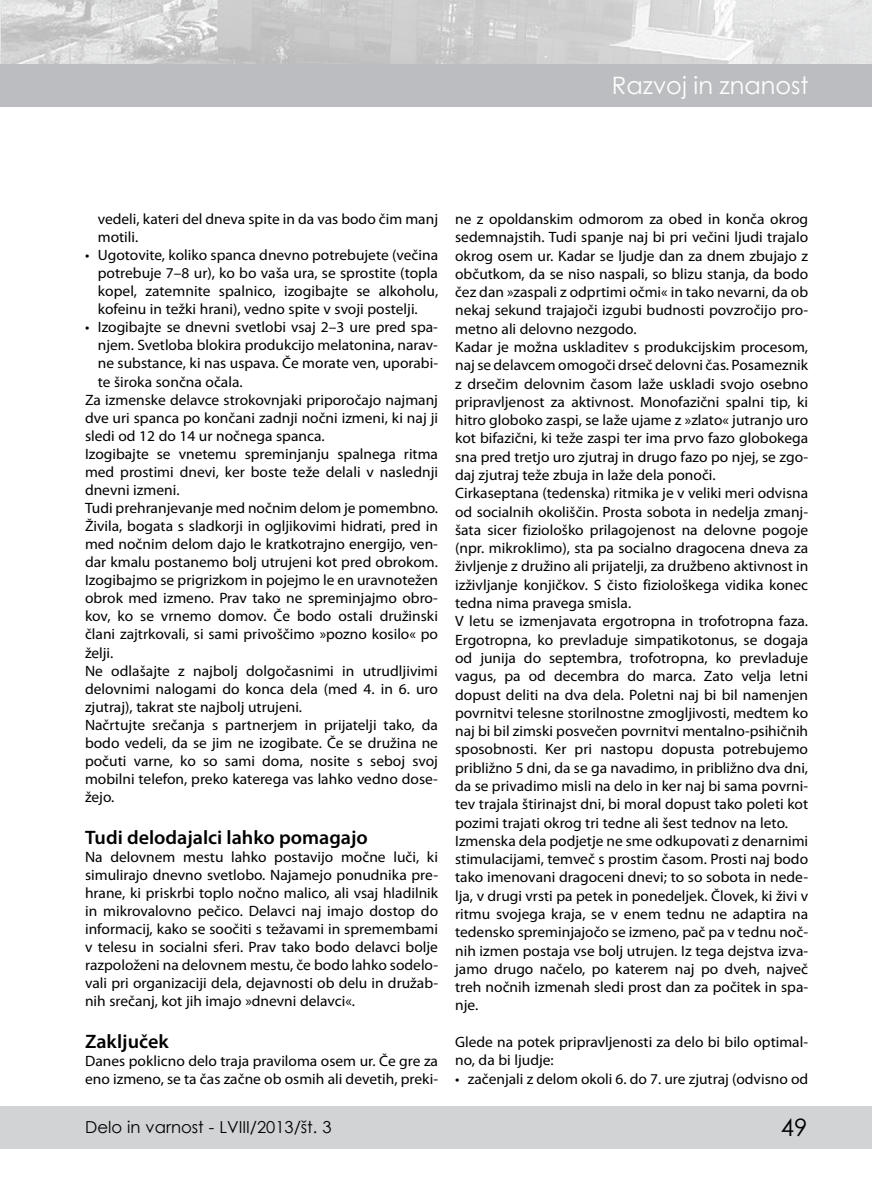
<style>
.page{position:relative;width:872px;height:1191px;background:#fff}
.page>*{position:absolute;margin:0;border:0;box-sizing:border-box;transform-origin:0 0}
.t1{font:24px "Century Gothic";color:#fff}
.t2{font:24px "Century Gothic";color:#000}
.t3{font:600 19.5px "Myriad Pro";color:#000}
.t4{font:16.5px "Century Gothic";color:#000}
.t5{font:15px/18.3px "Myriad Pro";color:#000}
</style>
<div class="page">
<div style="left:0;top:1106px;width:872px;height:42px;background:#d1d3d4"></div>
<img style="left:0;top:0;width:872px;height:64px">
<hr style="left:0;top:64px;width:1px;height:42px;background:#bcbdc0">
<div style="left:1px;top:64px;width:871px;height:42px;background:#bcbdc0"></div>
<h1 class="t1" style="left:612px;top:69px;width:198px">Razvoj in znanost</h1>
<p class="t5" style="left:98px;top:210px;width:342px">vedeli, kateri del dneva spite in da vas bodo čim manj motili.</p>
<p class="t5" style="left:98px;top:246px;width:342px;text-align:justify;text-indent:-13px">• Ugotovite, koliko spanca dnevno potrebujete (večina potrebuje 7–8 ur), ko bo vaša ura, se sprostite (topla kopel, zatemnite spalnico, izogibajte se alkoholu, kofeinu in težki hrani), vedno spite v svoji postelji.</p>
<p class="t5" style="left:85px;top:318px;width:354px">• Izogibajte se dnevni svetlobi vsaj 2–3 ure pred spa-</p>
<p class="t5" style="left:98px;top:336px;width:342px">njem. Svetloba blokira produkcijo melatonina, narav-</p>
<p class="t5" style="left:98px;top:354px;width:342px">ne substance, ki nas uspava. Če morate ven, uporabi-</p>
<p class="t5" style="left:98px;top:372px;width:146px">te široka sončna očala.</p>
<p class="t5" style="left:85px;top:390px;width:354px">Za izmenske delavce strokovnjaki priporočajo najmanj</p>
<p class="t5" style="left:85px;top:408px;width:354px">dve uri spanca po končani zadnji nočni izmeni, ki naj ji</p>
<p class="t5" style="left:85px;top:426px;width:241px">sledi od 12 do 14 ur nočnega spanca.</p>
<p class="t5" style="left:85px;top:444px;width:354px">Izogibajte se vnetemu spreminjanju spalnega ritma</p>
<p class="t5" style="left:85px;top:462px;width:354px">med prostimi dnevi, ker boste teže delali v naslednji</p>
<p class="t5" style="left:85px;top:480px;width:96px">dnevni izmeni.</p>
<p class="t5" style="left:85px;top:498px;width:354px">Tudi prehranjevanje med nočnim delom je pomembno.</p>
<p class="t5" style="left:85px;top:516px;width:354px">Živila, bogata s sladkorji in ogljikovimi hidrati, pred in</p>
<p class="t5" style="left:85px;top:535px;width:354px">med nočnim delom dajo le kratkotrajno energijo, ven-</p>
<p class="t5" style="left:85px;top:553px;width:354px">dar kmalu postanemo bolj utrujeni kot pred obrokom.</p>
<p class="t5" style="left:85px;top:571px;width:354px">Izogibajmo se prigrizkom in pojejmo le en uravnotežen</p>
<p class="t5" style="left:85px;top:589px;width:354px">obrok med izmeno. Prav tako ne spreminjajmo obro-</p>
<p class="t5" style="left:85px;top:607px;width:354px">kov, ko se vrnemo domov. Če bodo ostali družinski</p>
<p class="t5" style="left:85px;top:625px;width:354px">člani zajtrkovali, si sami privoščimo »pozno kosilo« po</p>
<p class="t5" style="left:85px;top:643px;width:30px">želji.</p>
<p class="t5" style="left:85px;top:661px;width:354px">Ne odlašajte z najbolj dolgočasnimi in utrudljivimi</p>
<p class="t5" style="left:85px;top:679px;width:354px">delovnimi nalogami do konca dela (med 4. in 6. uro</p>
<p class="t5" style="left:85px;top:697px;width:219px">zjutraj), takrat ste najbolj utrujeni.</p>
<p class="t5" style="left:85px;top:715px;width:354px">Načrtujte srečanja s partnerjem in prijatelji tako, da</p>
<p class="t5" style="left:85px;top:733px;width:354px">bodo vedeli, da se jim ne izogibate. Če se družina ne</p>
<p class="t5" style="left:85px;top:751px;width:354px">počuti varne, ko so sami doma, nosite s seboj svoj</p>
<p class="t5" style="left:85px;top:769px;width:354px">mobilni telefon, preko katerega vas lahko vedno dose-</p>
<p class="t5" style="left:85px;top:787px;width:31px">žejo.</p>
<h2 class="t3" style="left:85px;top:824px;width:284px">Tudi delodajalci lahko pomagajo</h2>
<p class="t5" style="left:85px;top:847px;width:354px;text-align:justify">Na delovnem mestu lahko postavijo močne luči, ki simulirajo dnevno svetlobo. Najamejo ponudnika pre&shy;hrane, ki priskrbi toplo nočno malico, ali vsaj hladilnik in mikrovalovno pečico. Delavci naj imajo dostop do informacij, kako se soočiti s težavami in spremembami v telesu in socialni sferi. Prav tako bodo delavci bolje razpoloženi na delovnem mestu, če bodo lahko sodelo&shy;vali pri organizaciji dela, dejavnosti ob delu in družab&shy;nih srečanj, kot jih imajo »dnevni delavci«.</p>
<h2 class="t3" style="left:85px;top:1028px;width:85px">Zaključek</h2>
<p class="t5" style="left:85px;top:1051px;width:354px">Danes poklicno delo traja praviloma osem ur. Če gre za eno izmeno, se ta čas začne ob osmih ali devetih, preki-</p>
<p class="t5" style="left:455px;top:209px;width:354px">ne z opoldanskim odmorom za obed in konča okrog sedemnajstih. Tudi spanje naj bi pri večini ljudi trajalo okrog osem ur. Kadar se ljudje dan za dnem zbujajo z občutkom, da se niso naspali, so blizu stanja, da bodo čez dan »zaspali z odprtimi očmi« in tako nevarni, da ob nekaj sekund trajajoči izgubi budnosti povzročijo pro&shy;metno ali delovno nezgodo.<br>Kadar je možna uskladitev s produkcijskim procesom, naj se delavcem omogoči drseč delovni čas. Posameznik z drsečim delovnim časom laže uskladi svojo osebno pripravljenost za aktivnost. Monofazični spalni tip, ki hitro globoko zaspi, se laže ujame z »zlato« jutranjo uro kot bifazični, ki teže zaspi ter ima prvo fazo globokega sna pred tretjo uro zjutraj in drugo fazo po njej, se zgo&shy;daj zjutraj teže zbuja in laže dela ponoči.<br>Cirkaseptana (tedenska) ritmika je v veliki meri odvisna od socialnih okoliščin. Prosta sobota in nedelja zmanj&shy;šata sicer fiziološko prilagojenost na delovne pogoje (npr. mikroklimo), sta pa socialno dragocena dneva za življenje z družino ali prijatelji, za družbeno aktivnost in izživljanje konjičkov. S čisto fiziološkega vidika konec tedna nima pravega smisla.<br>V letu se izmenjavata ergotropna in trofotropna faza.<br>Ergotropna, ko prevladuje simpatikotonus, se dogaja od junija do septembra, trofotropna, ko prevladuje vagus, pa od decembra do marca. Zato velja letni dopust deliti na dva dela. Poletni naj bi bil namenjen povrnitvi telesne storilnostne zmogljivosti, medtem ko naj bi bil zimski posvečen povrnitvi mentalno-psihičnih sposobnosti. Ker pri nastopu dopusta potrebujemo približno 5 dni, da se ga navadimo, in približno dva dni, da se privadimo misli na delo in ker naj bi sama povrni&shy;tev trajala štirinajst dni, bi moral dopust tako poleti kot pozimi trajati okrog tri tedne ali šest tednov na leto.<br>Izmenska dela podjetje ne sme odkupovati z denarnimi stimulacijami, temveč s prostim časom. Prosti naj bodo tako imenovani dragoceni dnevi; to so sobota in nede&shy;lja, v drugi vrsti pa petek in ponedeljek. Človek, ki živi v ritmu svojega kraja, se v enem tednu ne adaptira na tedensko spreminjajočo se izmeno, pač pa v tednu noč&shy;nih izmen postaja vse bolj utrujen. Iz tega dejstva izva&shy;jamo drugo načelo, po katerem naj po dveh, največ treh nočnih izmenah sledi prost dan za počitek in spa&shy;nje.</p>
<p class="t5" style="left:455px;top:1032px;width:354px">Glede na potek pripravljenosti za delo bi bilo optimal&shy;no, da bi ljudje:</p>
<p class="t5" style="left:455px;top:1069px;width:354px">• začenjali z delom okoli 6. do 7. ure zjutraj (odvisno od</p>
<p class="t4" style="left:85px;top:1115px;width:248px">Delo in varnost - LVIII/2013/št. 3</p>
<h1 class="t2" style="left:780px;top:1110px;width:28px">49</h1>
</div>
